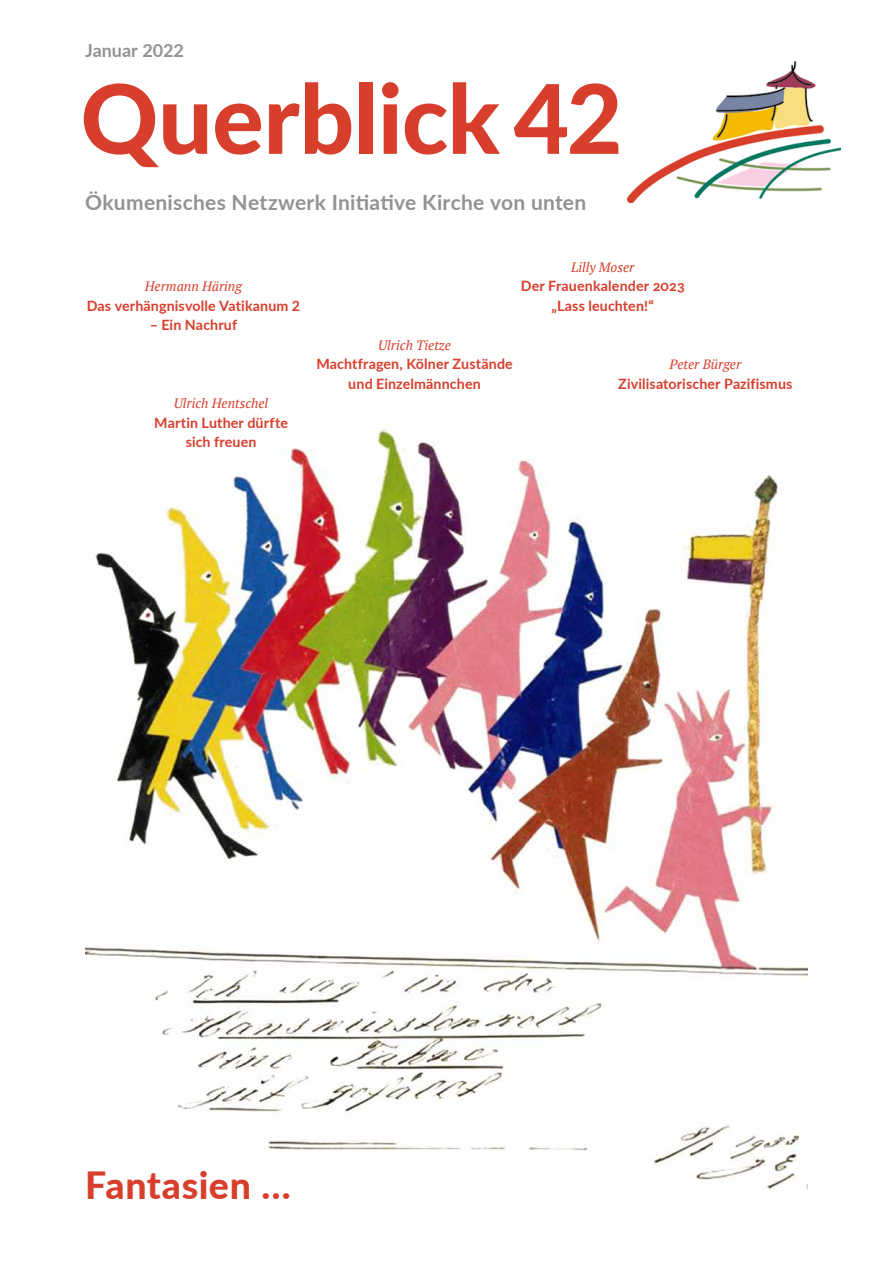
<style>
.page{position:relative;width:893px;height:1263px;background:#fff}
.page>*{position:absolute;margin:0;border:0;box-sizing:border-box;transform-origin:0 0}
.t1{font:800 96px "Lato";letter-spacing:-.005em;color:#d83e2c}
.t2{font:800 37.5px "Lato";letter-spacing:.015em;color:#d83e2c}
.t3{font:700 21px "Lato";letter-spacing:.015em;color:#929292}
.t4{font:700 18px "Lato";color:#929292}
.t5{font:700 14.25px/19.5px "Lato";letter-spacing:.01em;color:#d83e2c;text-align:center}
.t6{font:italic 13.5px "PT Serif";color:#d83e2c}
</style>
<div class="page">
<img style="left:85px;top:424px;width:723px;height:764px">
<img style="left:628px;top:62px;width:212px;height:141px">
<p class="t4" style="left:85px;top:37px;width:100px">Januar 2022</p>
<h1 class="t1" style="left:81px;top:48px;width:543px">Querblick 42</h1>
<h3 class="t3" style="left:85px;top:187px;width:503px">Ökumenisches Netzwerk Initiative Kirche von unten</h3>
<p class="t6" style="left:145px;top:278px;width:99px">Hermann Häring</p>
<p class="t5" style="left:87px;top:295px;width:215px">Das verhängnisvolle Vatikanum 2</p>
<p class="t5" style="left:150px;top:314px;width:89px">– Ein Nachruf</p>
<p class="t6" style="left:174px;top:395px;width:96px">Ulrich Hentschel</p>
<p class="t5" style="left:154px;top:412px;width:135px">Martin Luther dürfte sich freuen</p>
<p class="t6" style="left:571px;top:258px;width:65px">Lilly Moser</p>
<p class="t5" style="left:521px;top:275px;width:165px">Der Frauenkalender 2023 „Lass leuchten!“</p>
<p class="t6" style="left:378px;top:336px;width:74px">Ulrich Tietze</p>
<p class="t5" style="left:316px;top:353px;width:198px">Machtfragen, Kölner Zustände und Einzelmännchen</p>
<p class="t6" style="left:669px;top:356px;width:73px">Peter Bürger</p>
<p class="t5" style="left:618px;top:373px;width:176px">Zivilisatorischer Pazifismus</p>
<h2 class="t2" style="left:85px;top:1157px;width:207px">Fantasien …</h2>
</div>
